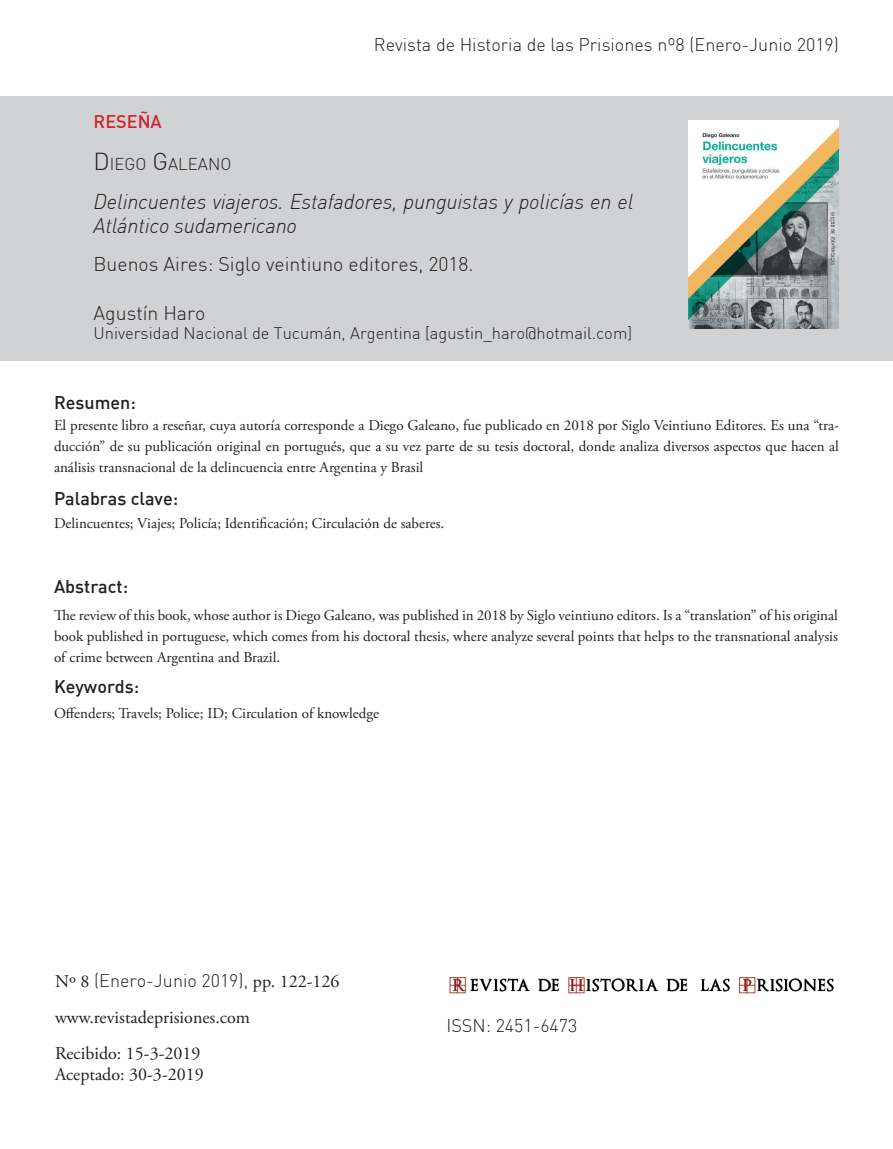
<style>
.page{position:relative;width:893px;height:1149px;background:#fff}
.page>*{position:absolute;margin:0;border:0;box-sizing:border-box;transform-origin:0 0}
.t1{font:italic 300 21px/24.2px "DIN";letter-spacing:-.01em;color:#231f20}
.t2{font:300 19.5px "DIN";color:#231f20}
.t3{font:300 18px "DIN";color:#231f20}
.t4{font:18px/35.7px "Adobe Garamond Pro";color:#231f20}
.t5{font:500 18px "DIN";color:#231f20}
.t6{font:300 18px "DIN";color:#231f20}
.t7{font:500 18px "DIN";color:#d1232a}
.t8{font:300 16.8px "DIN";color:#231f20}
.t9{font:300 16.5px "DIN";color:#231f20}
.t10{font:15px/21px "Adobe Garamond Pro";color:#231f20;text-align:justify}
.s1{font-size:24px}
.s2{font-family:"Adobe Garamond Pro";font-weight:400}
</style>
<div class="page">
<div style="left:0;top:95px;width:893px;height:265px;background:#d1d2d4"></div>
<img style="left:449px;top:977px;width:385px;height:17px">
<img style="left:689px;top:120px;width:150px;height:208px">
<p class="t7" style="left:94px;top:110px;width:70px">RESEÑA</p>
<p class="t3" style="left:374px;top:33px;width:467px">Revista de Historia de las Prisiones nº8 (Enero-Junio 2019)</p>
<p class="t8" style="left:94px;top:153px;width:139px"><span class="s1">D</span>IEGO <span class="s1">G</span>ALEANO</p>
<h1 class="t1" style="left:94px;top:189px;width:541px">Delincuentes viajeros. Estafadores, punguistas y policías en el<br>Atlántico sudamericano</h1>
<h2 class="t2" style="left:94px;top:251px;width:382px">Buenos Aires: Siglo veintiuno editores, 2018.</h2>
<h2 class="t2" style="left:94px;top:300px;width:113px">Agustín Haro</h2>
<p class="t9" style="left:94px;top:322px;width:540px">Universidad Nacional de Tucumán, Argentina [agustin_haro@hotmail.com]</p>
<p class="t5" style="left:54px;top:391px;width:83px">Resumen:</p>
<p class="t10" style="left:54px;top:415px;width:786px">El presente libro a reseñar, cuya autoría corresponde a Diego Galeano, fue publicado en 2018 por Siglo Veintiuno Editores. Es una “tra&shy;ducción” de su publicación original en portugués, que a su vez parte de su tesis doctoral, donde analiza diversos aspectos que hacen al análisis transnacional de la delincuencia entre Argentina y Brasil</p>
<p class="t5" style="left:54px;top:487px;width:126px">Palabras clave:</p>
<p class="t10" style="left:54px;top:512px;width:392px">Delincuentes; Viajes; Policía; Identificación; Circulación de saberes.</p>
<p class="t5" style="left:54px;top:574px;width:76px">Abstract:</p>
<p class="t10" style="left:54px;top:604px;width:785px">The review of this book, whose author is Diego Galeano, was published in 2018 by Siglo veintiuno editors. Is a “translation” of his original book published in portuguese, which comes from his doctoral thesis, where analyze several points that helps to the transnational analysis of crime between Argentina and Brazil.</p>
<p class="t5" style="left:54px;top:674px;width:87px">Keywords:</p>
<p class="t10" style="left:54px;top:703px;width:327px">Offenders; Travels; Police; ID; Circulation of knowledge</p>
<p class="t3" style="left:55px;top:969px;width:286px"><span class="s2">Nº 8</span> (Enero-Junio 2019), <span class="s2">pp. 122-126</span></p>
<p class="t4" style="left:55px;top:999px;width:196px">www.revistadeprisiones.com<br>Recibido: 15-3-2019</p>
<p class="t4" style="left:55px;top:1056px;width:150px">Aceptado: 30-3-2019</p>
<p class="t6" style="left:446px;top:1013px;width:132px">ISSN: 2451-6473</p>
</div>
